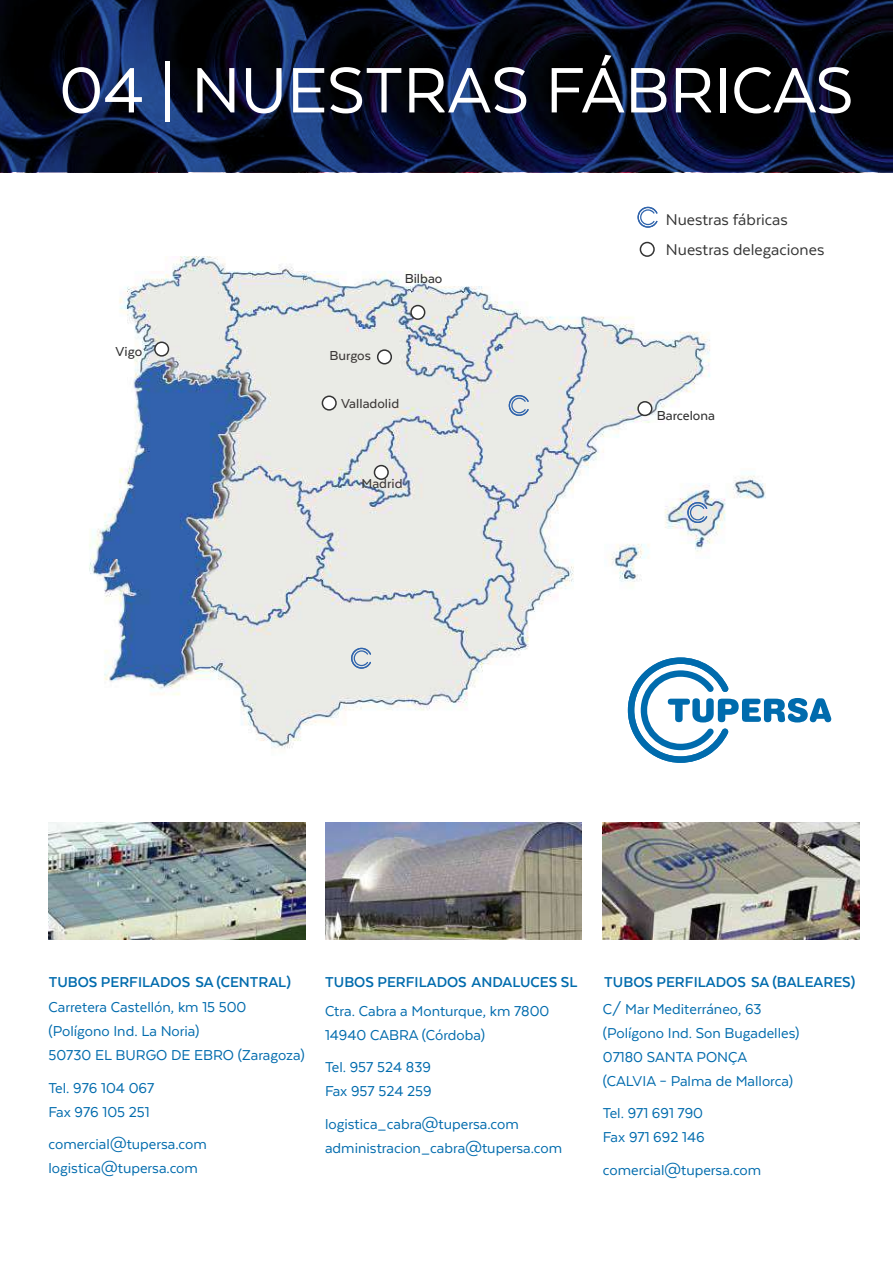
<style>
.page{position:relative;width:893px;height:1263px;background:#fff}
.page>*{position:absolute;margin:0;border:0;box-sizing:border-box;transform-origin:0 0}
.t1{font:73.95px "Texta";color:#fff}
.t2{font:18px/30px "Texta";color:#333}
.t3{font:16.5px/24px "Texta";color:#006bad}
.t4{font:700 16.5px "Texta";color:#006bad}
.t5{font:500 15px "Texta";color:#3d3938}
.t6{font:500 15px "Texta";color:#333}
</style>
<div class="page">
<svg style="left:0;top:0;width:893px;height:172px;background:#080f26"></svg>
<img style="left:89px;top:256px;width:677px;height:493px">
<svg style="left:509px;top:395px;width:20px;height:21px"></svg>
<svg style="left:687px;top:502px;width:20px;height:21px"></svg>
<svg style="left:351px;top:648px;width:20px;height:21px"></svg>
<svg style="left:637px;top:207px;width:20px;height:21px"></svg>
<div style="left:640px;top:242px;width:15px;height:15px;border:2px solid #333;border-radius:50%"></div>
<div style="left:638px;top:402px;width:14px;height:13px;background:#fff;border-radius:50%"></div>
<div style="left:637px;top:401px;width:15px;height:15px;border:2px solid #333;border-radius:50%"></div>
<div style="left:155px;top:342px;width:13px;height:14px;background:#fff;border-radius:50%"></div>
<div style="left:154px;top:341px;width:15px;height:16px;border:2px solid #333;border-radius:50%"></div>
<div style="left:374px;top:466px;width:14px;height:13px;background:#fff;border-radius:50%"></div>
<div style="left:374px;top:465px;width:15px;height:15px;border:2px solid #333;border-radius:50%"></div>
<div style="left:378px;top:350px;width:13px;height:14px;background:#fff;border-radius:50%"></div>
<div style="left:377px;top:349px;width:15px;height:15px;border:2px solid #333;border-radius:50%"></div>
<div style="left:322px;top:396px;width:14px;height:14px;background:#fff;border-radius:50%"></div>
<div style="left:322px;top:395px;width:15px;height:16px;border:2px solid #333;border-radius:50%"></div>
<div style="left:411px;top:306px;width:14px;height:13px;background:#fff;border-radius:50%"></div>
<div style="left:410px;top:305px;width:15px;height:15px;border:2px solid #333;border-radius:50%"></div>
<div style="left:62px;top:716px;width:166px;height:91px;background:#fff"></div>
<img style="left:49px;top:823px;width:256px;height:117px">
<img style="left:325px;top:823px;width:257px;height:117px">
<img style="left:603px;top:823px;width:256px;height:117px">
<svg style="left:628px;top:657px;width:203px;height:106px"></svg>
<h1 class="t1" style="left:59px;top:52px;width:796px">04 | NUESTRAS FÁBRICAS</h1>
<p class="t6" style="left:116px;top:344px;width:28px">Vigo</p>
<p class="t5" style="left:330px;top:348px;width:43px">Burgos</p>
<p class="t6" style="left:405px;top:271px;width:39px">Bilbao</p>
<p class="t5" style="left:341px;top:396px;width:60px">Valladolid</p>
<p class="t5" style="left:362px;top:476px;width:42px">Madrid</p>
<p class="t2" style="left:666px;top:204px;width:160px">Nuestras fábricas<br>Nuestras delegaciones</p>
<p class="t6" style="left:657px;top:408px;width:60px">Barcelona</p>
<p class="t4" style="left:49px;top:974px;width:244px">TUBOS PERFILADOS SA (CENTRAL)</p>
<p class="t3" style="left:48px;top:995px;width:258px">Carretera Castellón, km 15 500 (Polígono Ind. La Noria)<br>50730 EL BURGO DE EBRO (Zaragoza)</p>
<p class="t3" style="left:48px;top:1075px;width:107px">Tel. 976 104 067<br>Fax 976 105 251</p>
<p class="t3" style="left:48px;top:1132px;width:160px">comercial@tupersa.com logistica@tupersa.com</p>
<p class="t4" style="left:325px;top:974px;width:254px">TUBOS PERFILADOS ANDALUCES SL</p>
<p class="t3" style="left:325px;top:999px;width:226px">Ctra. Cabra a Monturque, km 7800<br>14940 CABRA (Córdoba)</p>
<p class="t3" style="left:325px;top:1055px;width:108px">Tel. 957 524 839<br>Fax 957 524 259</p>
<p class="t3" style="left:325px;top:1112px;width:239px">logistica_cabra@tupersa.com administracion_cabra@tupersa.com</p>
<p class="t4" style="left:604px;top:974px;width:253px">TUBOS PERFILADOS SA (BALEARES)</p>
<p class="t3" style="left:603px;top:997px;width:198px">C/ Mar Mediterráneo, 63 (Polígono Ind. Son Bugadelles)<br>07180 SANTA PONÇA (CALVIA – Palma de Mallorca)</p>
<p class="t3" style="left:603px;top:1101px;width:103px">Tel. 971 691 790<br>Fax 971 692 146</p>
<p class="t3" style="left:603px;top:1158px;width:160px">comercial@tupersa.com</p>
</div>
